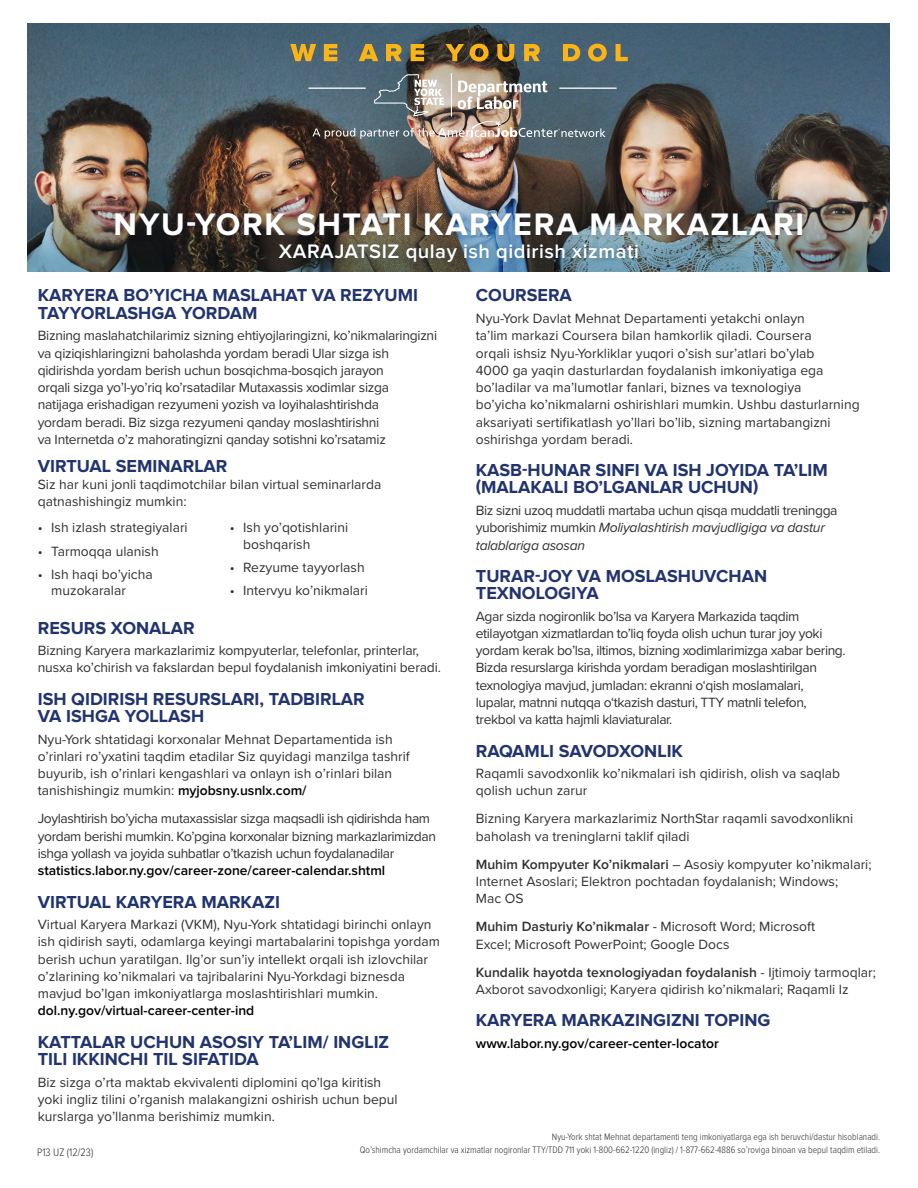
<style>
.page{position:relative;width:918px;height:1188px;background:#fff}
.page>*{position:absolute;margin:0;border:0;box-sizing:border-box;transform-origin:0 0}
.t1{font:700 32.25px "Proxima Nova";letter-spacing:.05em;color:#fff}
.t2{font:600 20.25px "Proxima Nova";letter-spacing:.025em;color:#fff}
.t3{font:700 18px/17.2px "Proxima Nova";color:#22346f}
.t4{font:13.8px/17.2px "Proxima Nova";color:#312f30}
.t5{font:13.8px/17.2px "Proxima Nova";letter-spacing:-.03em;color:#312f30}
.t6{font:13.8px/17.2px "Proxima Nova";letter-spacing:-.02em;color:#312f30}
.t7{font:600 13.8px "Proxima Nova";color:#000}
.t8{font:300 11.25px "Proxima Nova Cond";color:#312f30}
.t9{font:300 9.75px/13.5px "Proxima Nova Cond";color:#312f30;text-align:right}
.s1{font-weight:600;color:#000}
.s2{font-style:italic}
.s3{font-weight:600}
</style>
<div class="page">
<img style="left:27px;top:154px;width:863px;height:25px">
<svg style="left:27px;top:24px;width:863px;height:130px;background:#505f68"></svg>
<img style="left:27px;top:179px;width:863px;height:93px">
<div style="left:110px;top:208px;width:699px;height:60px;background:#002953;opacity:.2"></div>
<hr style="left:559px;top:88px;width:58px;height:1px;background:#fff">
<hr style="left:308px;top:88px;width:58px;height:1px;background:#fff">
<svg style="left:290px;top:44px;width:26px;height:17px"></svg>
<svg style="left:324px;top:44px;width:13px;height:17px"></svg>
<svg style="left:359px;top:44px;width:19px;height:17px"></svg>
<svg style="left:386px;top:44px;width:16px;height:17px"></svg>
<svg style="left:411px;top:44px;width:13px;height:17px"></svg>
<svg style="left:445px;top:44px;width:19px;height:17px"></svg>
<svg style="left:470px;top:44px;width:19px;height:18px"></svg>
<svg style="left:497px;top:44px;width:17px;height:18px"></svg>
<svg style="left:524px;top:44px;width:16px;height:17px"></svg>
<svg style="left:563px;top:44px;width:17px;height:17px"></svg>
<svg style="left:588px;top:44px;width:19px;height:18px"></svg>
<svg style="left:616px;top:44px;width:12px;height:17px"></svg>
<hr style="left:451px;top:73px;width:1px;height:44px;background:#fff">
<img style="left:312px;top:74px;width:294px;height:65px">
<h1 class="t1" style="left:114px;top:210px;width:692px">NYU-YORK SHTATI KARYERA MARKAZLARI</h1>
<h2 class="t2" style="left:279px;top:242px;width:362px">XARAJATSIZ qulay ish qidirish xizmati</h2>
<h3 class="t3" style="left:38px;top:288px;width:382px">KARYERA BO’YICHA MASLAHAT VA REZYUMI<br>TAYYORLASHGA YORDAM</h3>
<p class="t6" style="left:38px;top:326px;width:401px">Bizning maslahatchilarimiz sizning ehtiyojlaringizni, ko’nikmalaringizni va qiziqishlaringizni baholashda yordam beradi Ular sizga ish qidirishda yordam berish uchun bosqichma-bosqich jarayon<br>orqali sizga yo’l-yo’riq ko’rsatadilar Mutaxassis xodimlar sizga natijaga erishadigan rezyumeni yozish va loyihalashtirishda<br>yordam beradi. Biz sizga rezyumeni qanday moslashtirishni<br>va Internetda o’z mahoratingizni qanday sotishni ko’rsatamiz</p>
<h3 class="t3" style="left:38px;top:458px;width:191px">VIRTUAL SEMINARLAR</h3>
<p class="t4" style="left:38px;top:475px;width:345px">Siz har kuni jonli taqdimotchilar bilan virtual seminarlarda qatnashishingiz mumkin:</p>
<p class="t4" style="left:38px;top:519px;width:151px">• Ish izlash strategiyalari</p>
<p class="t4" style="left:38px;top:542px;width:122px">• Tarmoqqa ulanish</p>
<p class="t4" style="left:51px;top:565px;width:103px;line-height:16.5px;text-indent:-14px">• Ish haqi bo’yicha muzokaralar</p>
<p class="t4" style="left:243px;top:519px;width:106px;line-height:16.5px;text-indent:-14px">• Ish yo’qotishlarini boshqarish</p>
<p class="t4" style="left:230px;top:558px;width:136px">• Rezyume tayyorlash</p>
<p class="t4" style="left:230px;top:582px;width:140px">• Intervyu ko’nikmalari</p>
<h3 class="t3" style="left:38px;top:620px;width:158px">RESURS XONALAR</h3>
<p class="t4" style="left:38px;top:641px;width:405px">Bizning Karyera markazlarimiz kompyuterlar, telefonlar, printerlar, nusxa ko’chirish va fakslardan bepul foydalanish imkoniyatini beradi.</p>
<h3 class="t3" style="left:38px;top:691px;width:329px">ISH QIDIRISH RESURSLARI, TADBIRLAR<br>VA ISHGA YOLLASH</h3>
<p class="t4" style="left:38px;top:730px;width:373px">Nyu-York shtatidagi korxonalar Mehnat Departamentida ish o’rinlari ro’yxatini taqdim etadilar Siz quyidagi manzilga tashrif buyurib, ish o’rinlari kengashlari va onlayn ish o’rinlari bilan tanishishingiz mumkin: <span class="s1">myjobsny.usnlx.com/</span></p>
<p class="t5" style="left:38px;top:810px;width:400px">Joylashtirish bo’yicha mutaxassislar sizga maqsadli ish qidirishda ham yordam berishi mumkin. Ko’pgina korxonalar bizning markazlarimizdan ishga yollash va joyida suhbatlar o’tkazish uchun foydalanadilar</p>
<p class="t7" style="left:38px;top:864px;width:349px">statistics.labor.ny.gov/career-zone/career-calendar.shtml</p>
<h3 class="t3" style="left:38px;top:894px;width:244px">VIRTUAL KARYERA MARKAZI</h3>
<p class="t4" style="left:38px;top:915px;width:404px">Virtual Karyera Markazi (VKM), Nyu-York shtatidagi birinchi onlayn ish qidirish sayti, odamlarga keyingi martabalarini topishga yordam berish uchun yaratilgan. Ilg’or sun’iy intellekt orqali ish izlovchilar o’zlarining ko’nikmalari va tajribalarini Nyu-Yorkdagi biznesda mavjud bo’lgan imkoniyatlarga moslashtirishlari mumkin.</p>
<p class="t7" style="left:38px;top:1004px;width:218px">dol.ny.gov/virtual-career-center-ind</p>
<h3 class="t3" style="left:38px;top:1034px;width:353px">KATTALAR UCHUN ASOSIY TA’LIM/ INGLIZ<br>TILI IKKINCHI TIL SIFATIDA</h3>
<p class="t4" style="left:38px;top:1073px;width:361px">Biz sizga o’rta maktab ekvivalenti diplomini qo’lga kiritish yoki ingliz tilini o’rganish malakangizni oshirish uchun bepul kurslarga yo’llanma berishimiz mumkin.</p>
<h3 class="t3" style="left:476px;top:288px;width:98px">COURSERA</h3>
<p class="t4" style="left:476px;top:309px;width:385px">Nyu-York Davlat Mehnat Departamenti yetakchi onlayn<br>ta’lim markazi Coursera bilan hamkorlik qiladi. Coursera<br>orqali ishsiz Nyu-Yorkliklar yuqori o’sish sur’atlari bo’ylab<br>4000 ga yaqin dasturlardan foydalanish imkoniyatiga ega bo’ladilar va ma’lumotlar fanlari, biznes va texnologiya<br>bo’yicha ko’nikmalarni oshirishlari mumkin. Ushbu dasturlarning aksariyati sertifikatlash yo’llari bo’lib, sizning martabangizni oshirishga yordam beradi.</p>
<h3 class="t3" style="left:476px;top:462px;width:354px">KASB-HUNAR SINFI VA ISH JOYIDA TA’LIM (MALAKALI BO’LGANLAR UCHUN)</h3>
<p class="t5" style="left:476px;top:501px;width:363px">Biz sizni uzoq muddatli martaba uchun qisqa muddatli treningga yuborishimiz mumkin <span class="s2">Moliyalashtirish mavjudligiga va dastur talablariga asosan</span></p>
<h3 class="t3" style="left:476px;top:568px;width:293px">TURAR-JOY VA MOSLASHUVCHAN<br>TEXNOLOGIYA</h3>
<p class="t5" style="left:476px;top:607px;width:371px">Agar sizda nogironlik bo’lsa va Karyera Markazida taqdim etilayotgan xizmatlardan to’liq foyda olish uchun turar joy yoki yordam kerak bo’lsa, iltimos, bizning xodimlarimizga xabar bering.<br>Bizda resurslarga kirishda yordam beradigan moslashtirilgan texnologiya mavjud, jumladan: ekranni oʻqish moslamalari, lupalar, matnni nutqqa oʻtkazish dasturi, TTY matnli telefon, trekbol va katta hajmli klaviaturalar.</p>
<h3 class="t3" style="left:476px;top:743px;width:209px">RAQAMLI SAVODXONLIK</h3>
<p class="t4" style="left:476px;top:764px;width:366px">Raqamli savodxonlik ko’nikmalari ish qidirish, olish va saqlab qolish uchun zarur</p>
<p class="t4" style="left:476px;top:810px;width:379px">Bizning Karyera markazlarimiz NorthStar raqamli savodxonlikni baholash va treninglarni taklif qiladi</p>
<p class="t4" style="left:476px;top:855px;width:397px"><span class="s3">Muhim Kompyuter Ko’nikmalari</span> – Asosiy kompyuter ko’nikmalari;<br>Internet Asoslari; Elektron pochtadan foydalanish; Windows;<br>Mac OS</p>
<p class="t4" style="left:476px;top:917px;width:341px"><span class="s3">Muhim Dasturiy Ko’nikmalar</span> - Microsoft Word; Microsoft<br>Excel; Microsoft PowerPoint; Google Docs</p>
<p class="t4" style="left:476px;top:963px;width:402px"><span class="s3">Kundalik hayotda texnologiyadan foydalanish</span> - Ijtimoiy tarmoqlar;<br>Axborot savodxonligi; Karyera qidirish ko’nikmalari; Raqamli Iz</p>
<h3 class="t3" style="left:476px;top:1012px;width:296px">KARYERA MARKAZINGIZNI TOPING</h3>
<p class="t7" style="left:476px;top:1037px;width:245px">www.labor.ny.gov/career-center-locator</p>
<p class="t8" style="left:37px;top:1144px;width:58px">P13 UZ (12/23)</p>
<p class="t9" style="left:360px;top:1129px;width:522px">Nyu-York shtat Mehnat departamenti teng imkoniyatlarga ega ish beruvchi/dastur hisoblanadi.<br>Qo’shimcha yordamchilar va xizmatlar nogironlar TTY/TDD 711 yoki 1-800-662-1220 (ingliz) / 1-877-662-4886 so’roviga binoan va bepul taqdim etiladi.</p>
</div>
